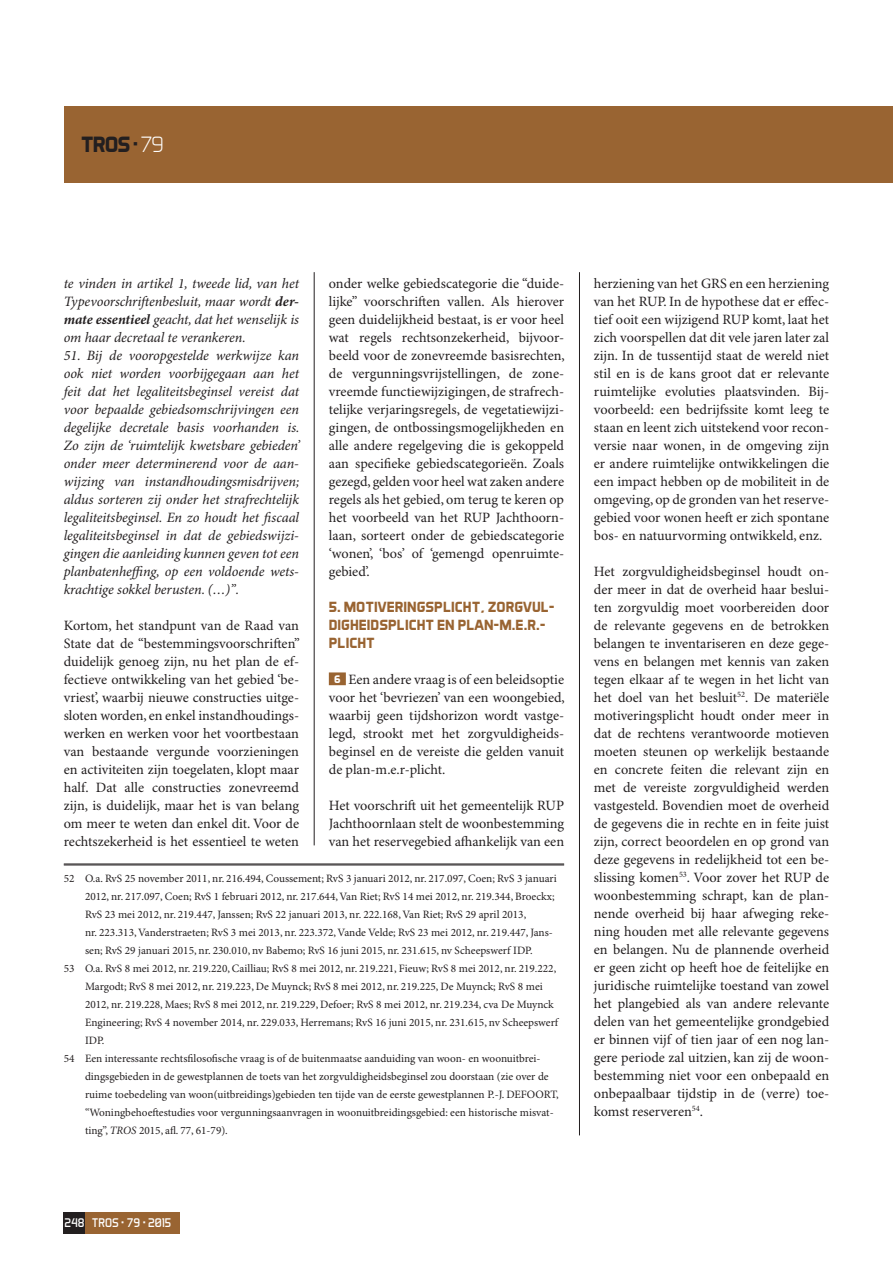
<style>
.page{position:relative;width:893px;height:1263px;background:#fff}
.page>*{position:absolute;margin:0;border:0;box-sizing:border-box;transform-origin:0 0}
.t1{font:700 22.5px "Aero Matics";color:#231f20}
._03_Tussentitel_kleu{font:700 15px/18px "Aero Matics";color:#996432}
._00_vierkantje_1cijf{font:14.25px/18px "Minion Pro";color:#231f20;text-align:justify}
.t2{font:italic 14.25px/18px "Minion Pro";letter-spacing:-.005em;color:#231f20;text-align:justify}
.t3{font:12.75px "Aero Matics";color:#fff}
._08_voetnoten{font:11.25px/18px "Minion Pro";color:#231f20}
._07_voetnoten_streep{font:11.25px/18px "Minion Pro";color:#231f20}
.s1{font-weight:300;color:#fff}
.s2{font-weight:700}
.s3{font-family:"Aero Matics";font-weight:700;font-size:11.25px;color:#fff}
.s4{font-style:italic}
</style>
<div class="page">
<div style="left:64px;top:106px;width:829px;height:77px;background:#996432"></div>
<div style="left:64px;top:1212px;width:21px;height:21px;background:#231f20"></div>
<hr style="left:579px;top:272px;width:1px;height:863px;background:#231f20">
<div style="left:85px;top:1212px;width:95px;height:21px;background:#996432"></div>
<hr style="left:314px;top:272px;width:1px;height:573px;background:#231f20">
<div style="left:329px;top:672px;width:17px;height:13px;background:#996432"></div>
<hr style="left:64px;top:863px;width:500px;height:1px;background:#231f20">
<hr style="left:64px;top:865px;width:500px;height:1px;background:#231f20">
<h1 class="t1" style="left:81px;top:131px;width:84px">TROS • <span class="s1">79</span></h1>
<p class="t2" style="left:64px;top:275px;width:237px">te vinden in artikel 1, tweede lid, van het Typevoorschriftenbesluit, maar wordt <span class="s2">der&shy;mate essentieel</span> geacht, dat het wenselijk is om haar decretaal te verankeren.</p>
<p class="t2" style="left:64px;top:347px;width:238px">51. Bij de vooropgestelde werkwijze kan ook niet worden voorbijgegaan aan het feit dat het legaliteitsbeginsel vereist dat voor bepaalde gebiedsomschrijvingen een degelijke decretale basis voorhanden is.<br>Zo zijn de ‘ruimtelijk kwetsbare gebieden’ onder meer determinerend voor de aan&shy;wijzing van instandhoudingsmisdrijven; aldus sorteren zij onder het strafrechtelijk legaliteitsbeginsel. En zo houdt het fiscaal legaliteitsbeginsel in dat de gebiedswijzi&shy;gingen die aanleiding kunnen geven tot een planbatenheffing, op een voldoende wets&shy;krachtige sokkel berusten. (…)”.</p>
<p class="_00_vierkantje_1cijf" style="left:64px;top:617px;width:238px">Kortom, het standpunt van de Raad van State dat de “bestemmingsvoorschriften” duidelijk genoeg zijn, nu het plan de ef&shy;fectieve ontwikkeling van het gebied ‘be&shy;vriest’, waarbij nieuwe constructies uitge&shy;sloten worden, en enkel instandhoudings&shy;werken en werken voor het voortbestaan van bestaande vergunde voorzieningen en activiteiten zijn toegelaten, klopt maar half. Dat alle constructies zonevreemd zijn, is duidelijk, maar het is van belang om meer te weten dan enkel dit. Voor de rechtszekerheid is het essentieel te weten</p>
<p class="_00_vierkantje_1cijf" style="left:329px;top:275px;width:238px;text-align:left">onder welke gebiedscategorie die “duide&shy;lijke” voorschriften vallen. Als hierover geen duidelijkheid bestaat, is er voor heel wat regels rechtsonzekerheid, bijvoor&shy;beeld voor de zonevreemde basisrechten, de vergunningsvrijstellingen, de zone&shy;vreemde functiewijzigingen, de strafrech&shy;telijke verjaringsregels, de vegetatiewijzi&shy;gingen, de ontbossingsmogelijkheden en alle andere regelgeving die is gekoppeld aan specifieke gebiedscategorieën. Zoals gezegd, gelden voor heel wat zaken andere regels als het gebied, om terug te keren op het voorbeeld van het RUP Jachthoorn&shy;laan, sorteert onder de gebiedscategorie ‘wonen’, ‘bos’ of ‘gemengd openruimte&shy;gebied’.</p>
<p class="_03_Tussentitel_kleu" style="left:329px;top:598px;width:227px">5. MOTIVERINGSPLICHT, ZORGVUL-<br>DIGHEIDSPLICHT EN PLAN-M.E.R.-<br>PLICHT</p>
<p class="_00_vierkantje_1cijf" style="left:329px;top:671px;width:238px;text-align:left;text-indent:5px"><span class="s3">6</span> Een andere vraag is of een beleidsoptie voor het ‘bevriezen’ van een woongebied, waarbij geen tijdshorizon wordt vastge&shy;legd, strookt met het zorgvuldigheids&shy;beginsel en de vereiste die gelden vanuit de plan-m.e.r-plicht.</p>
<p class="_00_vierkantje_1cijf" style="left:329px;top:797px;width:237px">Het voorschrift uit het gemeentelijk RUP Jachthoornlaan stelt de woonbestemming van het reservegebied afhankelijk van een</p>
<p class="_07_voetnoten_streep" style="left:85px;top:870px;width:473px;text-indent:-21px">52 O.a. RvS 25 november 2011, nr. 216.494, Coussement; RvS 3 januari 2012, nr. 217.097, Coen; RvS 3 januari 2012, nr. 217.097, Coen; RvS 1 februari 2012, nr. 217.644, Van Riet; RvS 14 mei 2012, nr. 219.344, Broeckx; RvS 23 mei 2012, nr. 219.447, Janssen; RvS 22 januari 2013, nr. 222.168, Van Riet; RvS 29 april 2013,<br>nr. 223.313, Vanderstraeten; RvS 3 mei 2013, nr. 223.372, Vande Velde; RvS 23 mei 2012, nr. 219.447, Jans&shy;sen; RvS 29 januari 2015, nr. 230.010, nv Babemo; RvS 16 juni 2015, nr. 231.615, nv Scheepswerf IDP.</p>
<p class="_08_voetnoten" style="left:85px;top:960px;width:475px;text-indent:-21px">53 O.a. RvS 8 mei 2012, nr. 219.220, Cailliau; RvS 8 mei 2012, nr. 219.221, Fieuw; RvS 8 mei 2012, nr. 219.222, Margodt; RvS 8 mei 2012, nr. 219.223, De Muynck; RvS 8 mei 2012, nr. 219.225, De Muynck; RvS 8 mei 2012, nr. 219.228, Maes; RvS 8 mei 2012, nr. 219.229, Defoer; RvS 8 mei 2012, nr. 219.234, cva De Muynck Engineering; RvS 4 november 2014, nr. 229.033, Herremans; RvS 16 juni 2015, nr. 231.615, nv Scheepswerf IDP.</p>
<p class="_08_voetnoten" style="left:85px;top:1050px;width:475px;text-indent:-21px">54 Een interessante rechtsfilosofische vraag is of de buitenmaatse aanduiding van woon- en woonuitbrei&shy;dingsgebieden in de gewestplannen de toets van het zorgvuldigheidsbeginsel zou doorstaan (zie over de ruime toebedeling van woon(uitbreidings)gebieden ten tijde van de eerste gewestplannen P.-J. DEFOORT, “Woningbehoeftestudies voor vergunningsaanvragen in woonuitbreidingsgebied: een historische misvat&shy;ting”, <span class="s4">TROS</span> 2015, afl. 77, 61-79).</p>
<p class="_00_vierkantje_1cijf" style="left:594px;top:275px;width:237px">herziening van het GRS en een herziening van het RUP. In de hypothese dat er effec&shy;tief ooit een wijzigend RUP komt, laat het zich voorspellen dat dit vele jaren later zal zijn. In de tussentijd staat de wereld niet stil en is de kans groot dat er relevante ruimtelijke evoluties plaatsvinden. Bij&shy;voorbeeld: een bedrijfssite komt leeg te staan en leent zich uitstekend voor recon&shy;versie naar wonen, in de omgeving zijn er andere ruimtelijke ontwikkelingen die een impact hebben op de mobiliteit in de omgeving, op de gronden van het reserve&shy;gebied voor wonen heeft er zich spontane bos- en natuurvorming ontwikkeld, enz.</p>
<p class="_00_vierkantje_1cijf" style="left:594px;top:563px;width:237px">Het zorgvuldigheidsbeginsel houdt on&shy;der meer in dat de overheid haar beslui&shy;ten zorgvuldig moet voorbereiden door de relevante gegevens en de betrokken belangen te inventariseren en deze gege&shy;vens en belangen met kennis van zaken tegen elkaar af te wegen in het licht van het doel van het besluit<sup>52</sup>. De materiële motiveringsplicht houdt onder meer in dat de rechtens verantwoorde motieven moeten steunen op werkelijk bestaande en concrete feiten die relevant zijn en met de vereiste zorgvuldigheid werden vastgesteld. Bovendien moet de overheid de gegevens die in rechte en in feite juist zijn, correct beoordelen en op grond van deze gegevens in redelijkheid tot een be&shy;slissing komen<sup>53</sup>. Voor zover het RUP de woonbestemming schrapt, kan de plan&shy;nende overheid bij haar afweging reke&shy;ning houden met alle relevante gegevens en belangen. Nu de plannende overheid er geen zicht op heeft hoe de feitelijke en juridische ruimtelijke toestand van zowel het plangebied als van andere relevante delen van het gemeentelijke grondgebied er binnen vijf of tien jaar of een nog lan&shy;gere periode zal uitzien, kan zij de woon&shy;bestemming niet voor een onbepaald en onbepaalbaar tijdstip in de (verre) toe&shy;komst reserveren<sup>54</sup>.</p>
<p class="t3" style="left:64px;top:1215px;width:22px">248</p>
<p class="t3" style="left:92px;top:1215px;width:81px">TROS • 79 • 2015</p>
</div>
